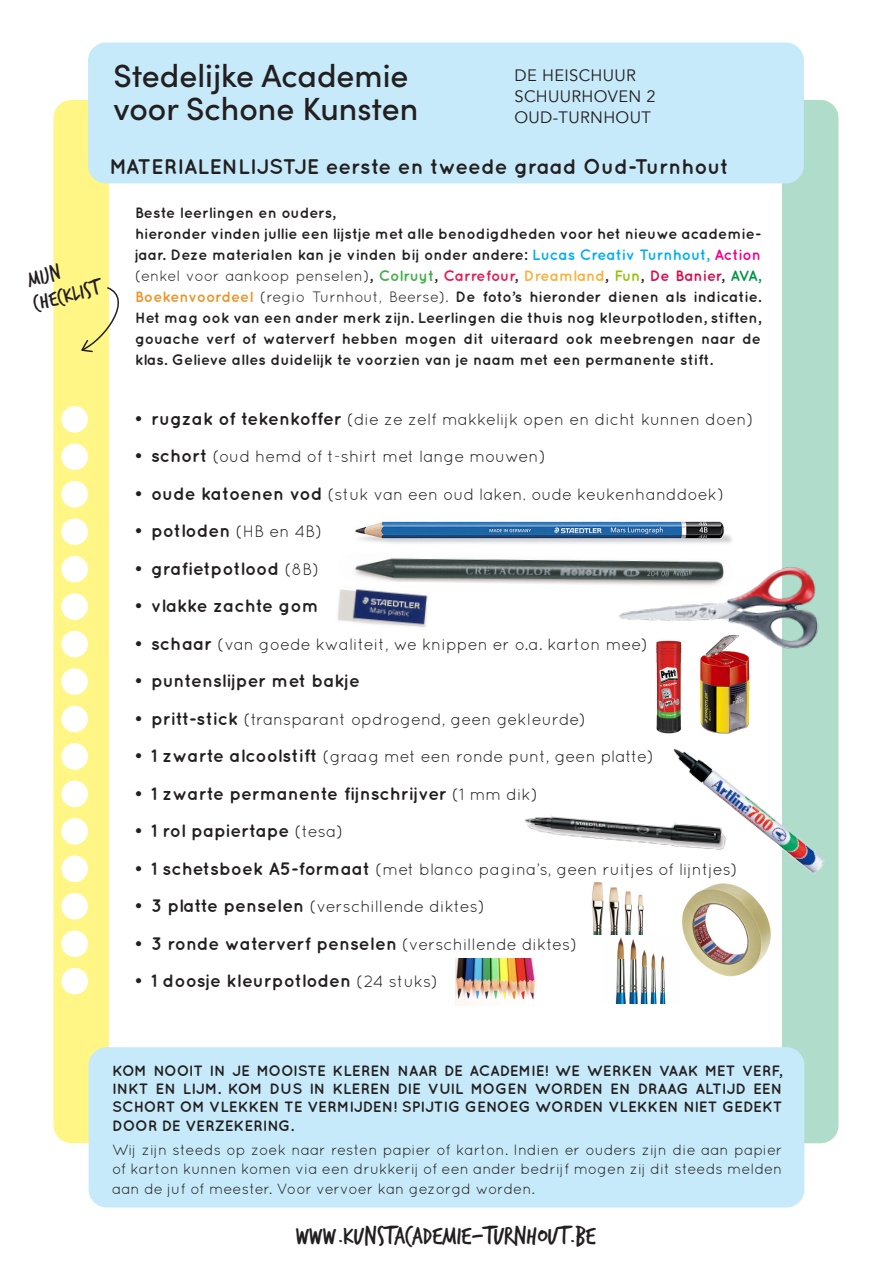
<style>
.page{position:relative;width:893px;height:1263px;background:#fff}
.page>*{position:absolute;margin:0;border:0;box-sizing:border-box;transform-origin:0 0}
.t1{font:500 32.1px "Sofia Pro";color:#231f20}
.t2{font:27px "Trash Hand";color:#231f20}
.t3{font:22.8px "Trash Hand";color:#231f20}
.t4{font:700 21.15px "Quicksand";color:#231f20}
.t5{font:700 18px "Quicksand";color:#231f20}
.t6{font:16.5px "Quicksand";color:#231f20}
.t7{font:16.5px "Avenir";letter-spacing:.02em;color:#231f20}
.t8{font:700 15px/21px "Quicksand";color:#231f20;text-align:justify}
.t9{font:15px/19.5px "Quicksand";letter-spacing:-.01em;color:#231f20;text-align:justify}
.s1{color:#00aeef}
.s2{color:#ed028c}
.s3{font-weight:400}
.s4{color:#40ae49}
.s5{color:#eb174f}
.s6{color:#fab03b}
.s7{color:#94bf0a}
.s8{color:#d60d4d}
.s9{color:#009445}
.s10{color:#eb9629}
.s11{font-weight:700;font-size:18px}
.s12{font-weight:400;font-size:16.5px}
</style>
<div class="page">
<div style="left:53px;top:100px;width:785px;height:1043px;background:#fff685;border-radius:18px"></div>
<div style="left:376px;top:100px;width:462px;height:1043px;background:#b0dccc;border-radius:18px"></div>
<div style="left:109px;top:182px;width:673px;height:1015px;background:#fff"></div>
<div style="left:88px;top:43px;width:716px;height:140px;background:#c6eafa;border-radius:18px"></div>
<svg style="left:81px;top:287px;width:38px;height:66px"></svg>
<div style="left:89px;top:1047px;width:715px;height:160px;background:#c6eafa;border-radius:18px"></div>
<div style="left:61px;top:406px;width:27px;height:27px;background:#fff;border-radius:50%"></div>
<div style="left:61px;top:631px;width:27px;height:26px;background:#fff;border-radius:50%"></div>
<div style="left:61px;top:518px;width:27px;height:27px;background:#fff;border-radius:50%"></div>
<div style="left:61px;top:743px;width:27px;height:27px;background:#fff;border-radius:50%"></div>
<div style="left:61px;top:443px;width:27px;height:27px;background:#fff;border-radius:50%"></div>
<div style="left:61px;top:668px;width:27px;height:27px;background:#fff;border-radius:50%"></div>
<div style="left:61px;top:556px;width:27px;height:26px;background:#fff;border-radius:50%"></div>
<div style="left:61px;top:780px;width:27px;height:27px;background:#fff;border-radius:50%"></div>
<div style="left:61px;top:481px;width:27px;height:26px;background:#fff;border-radius:50%"></div>
<div style="left:61px;top:706px;width:27px;height:26px;background:#fff;border-radius:50%"></div>
<div style="left:61px;top:593px;width:27px;height:27px;background:#fff;border-radius:50%"></div>
<div style="left:61px;top:818px;width:27px;height:27px;background:#fff;border-radius:50%"></div>
<div style="left:61px;top:855px;width:27px;height:27px;background:#fff;border-radius:50%"></div>
<div style="left:61px;top:893px;width:27px;height:26px;background:#fff;border-radius:50%"></div>
<div style="left:61px;top:930px;width:27px;height:27px;background:#fff;border-radius:50%"></div>
<div style="left:61px;top:968px;width:27px;height:26px;background:#fff;border-radius:50%"></div>
<img style="left:673px;top:730px;width:166px;height:159px">
<img style="left:339px;top:500px;width:410px;height:55px;border-radius:27px">
<img style="left:656px;top:658px;width:104px;height:81px">
<img style="left:337px;top:589px;width:91px;height:38px">
<img style="left:591px;top:882px;width:53px;height:52px">
<img style="left:615px;top:937px;width:51px;height:67px">
<img style="left:355px;top:553px;width:376px;height:32px">
<img style="left:524px;top:809px;width:220px;height:43px">
<img style="left:611px;top:557px;width:208px;height:101px">
<img style="left:680px;top:882px;width:91px;height:95px;border-radius:46px">
<img style="left:455px;top:959px;width:81px;height:46px">
<p class="t1" style="left:114px;top:53px;width:296px">Stedelijke Academie</p>
<p class="t1" style="left:114px;top:85px;width:306px">voor Schone Kunsten</p>
<p class="t7" style="left:514px;top:65px;width:123px">DE HEISCHUUR</p>
<p class="t7" style="left:514px;top:86px;width:143px">SCHUURHOVEN 2</p>
<p class="t7" style="left:514px;top:107px;width:138px">OUD-TURNHOUT</p>
<p class="t4" style="left:109px;top:154px;width:621px">MATERIALENLIJSTJE eerste en tweede graad Oud-Turnhout</p>
<p class="t3" style="left:25px;top:269px;width:35px;rotate:-15deg">MIJN</p>
<p class="t3" style="left:31px;top:293px;width:69px;rotate:-15deg">CHECKLIST</p>
<p class="t8" style="left:135px;top:202px;width:202px">Beste leerlingen en ouders,</p>
<p class="t8" style="left:135px;top:223px;width:628px">hieronder vinden jullie een lijstje met alle benodigdheden voor het nieuwe academie&shy;jaar. Deze materialen kan je vinden bij onder andere: <span class="s1">Lucas Creativ Turnhout,</span> <span class="s2">Action </span><span class="s3">(enkel voor aankoop penselen)</span>, <span class="s4">Colruyt</span>, <span class="s5">Carrefour</span>, <span class="s6">Dreamland</span>, <span class="s7">Fun</span>, <span class="s8">De Banier</span>, <span class="s9">AVA, </span><span class="s10">Boekenvoordeel</span> <span class="s3">(regio Turnhout, Beerse).</span> De foto’s hieronder dienen als indicatie.<br>Het mag ook van een ander merk zijn. Leerlingen die thuis nog kleurpotloden, stiften, gouache verf of waterverf hebben mogen dit uiteraard ook meebrengen naar de klas. Gelieve alles duidelijk te voorzien van je naam met een permanente stift.</p>
<p class="t6" style="left:134px;top:409px;width:621px"><span class="s11">• rugzak of tekenkoffer</span> (die ze zelf makkelijk open en dicht kunnen doen)</p>
<p class="t6" style="left:134px;top:447px;width:413px"><span class="s11">• schort</span> (oud hemd of t-shirt met lange mouwen)</p>
<p class="t6" style="left:134px;top:484px;width:592px"><span class="s11">• oude katoenen vod</span> (stuk van een oud laken, oude keukenhanddoek)</p>
<p class="t5" style="left:134px;top:520px;width:190px">• potloden <span class="s12">(HB en 4B)</span></p>
<p class="t5" style="left:134px;top:557px;width:187px">• grafietpotlood <span class="s12">(8B)</span></p>
<p class="t5" style="left:134px;top:595px;width:186px">• vlakke zachte gom</p>
<p class="t6" style="left:134px;top:634px;width:515px"><span class="s11">• schaar</span> (van goede kwaliteit, we knippen er o.a. karton mee)</p>
<p class="t5" style="left:134px;top:670px;width:227px">• puntenslijper met bakje</p>
<p class="t6" style="left:134px;top:709px;width:453px"><span class="s11">• pritt-stick</span> (transparant opdrogend, geen gekleurde)</p>
<p class="t6" style="left:134px;top:747px;width:521px"><span class="s11">• 1 zwarte alcoolstift</span> (graag met een ronde punt, geen platte)</p>
<p class="t5" style="left:134px;top:782px;width:405px">• 1 zwarte permanente fijnschrijver <span class="s12">(1 mm dik)</span></p>
<p class="t5" style="left:134px;top:820px;width:211px">• 1 rol papiertape <span class="s12">(tesa)</span></p>
<p class="t6" style="left:134px;top:859px;width:605px"><span class="s11">• 1 schetsboek A5-formaat</span> (met blanco pagina’s, geen ruitjes of lijntjes)</p>
<p class="t6" style="left:134px;top:897px;width:352px"><span class="s11">• 3 platte penselen</span> (verschillende diktes)</p>
<p class="t5" style="left:134px;top:932px;width:445px">• 3 ronde waterverf penselen <span class="s12">(verschillende diktes)</span></p>
<p class="t5" style="left:134px;top:970px;width:305px">• 1 doosje kleurpotloden <span class="s12">(24 stuks)</span></p>
<p class="t8" style="left:112px;top:1061px;width:672px;line-height:18px">KOM NOOIT IN JE MOOISTE KLEREN NAAR DE ACADEMIE! WE WERKEN VAAK MET VERF, INKT EN LIJM. KOM DUS IN KLEREN DIE VUIL MOGEN WORDEN EN DRAAG ALTIJD EEN SCHORT OM VLEKKEN TE VERMIJDEN! SPIJTIG GENOEG WORDEN VLEKKEN NIET GEDEKT</p>
<p class="t8" style="left:112px;top:1115px;width:183px">DOOR DE VERZEKERING.</p>
<p class="t9" style="left:112px;top:1140px;width:672px">Wij zijn steeds op zoek naar resten papier of karton. Indien er ouders zijn die aan papier of karton kunnen komen via een drukkerij of een ander bedrijf mogen zij dit steeds melden aan de juf of meester. Voor vervoer kan gezorgd worden.</p>
<p class="t2" style="left:296px;top:1222px;width:301px">WWW.KUNSTACADEMIE-TURNHOUT.BE</p>
</div>
